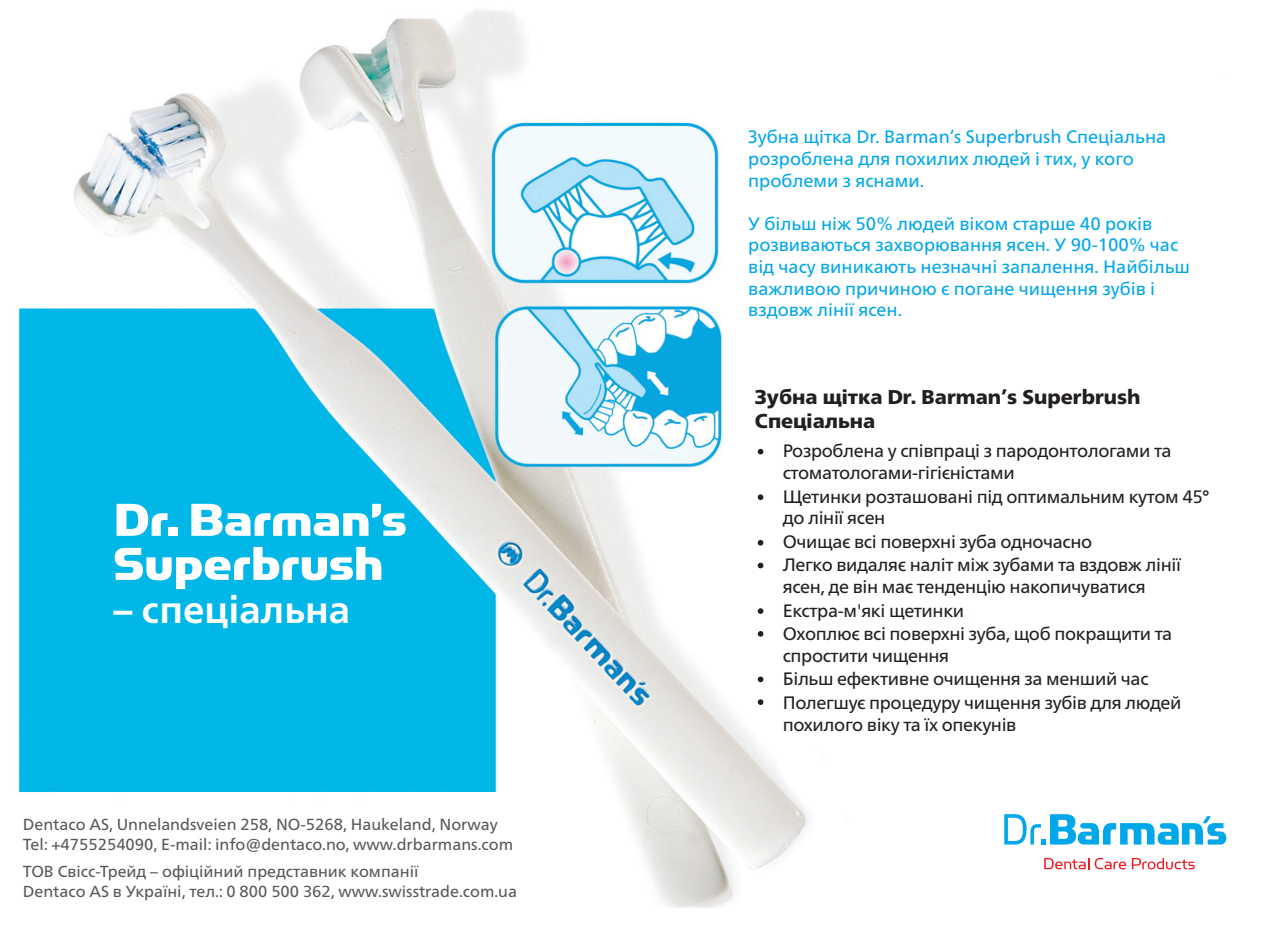
<style>
.page{position:relative;width:1275px;height:926px;background:#fff}
.page>*{position:absolute;margin:0;border:0;box-sizing:border-box;transform-origin:0 0}
.t1{font:52px/44px "Simian Display Chimpanzee";color:#fff}
.t2{font:700 38px "Frutiger Neue LTCYR";color:#fff}
.t3{font:900 20px/24px "Frutiger Neue LTCYR";color:#231f20}
.t4{font:18px/23.6px "Frutiger Neue LTCYR";letter-spacing:-.02em;color:#231f20}
.t5{font:18px/21.6px "Frutiger Neue LTCYR";color:#00a7e9}
.t6{font:16px/19.2px "Frutiger Neue LTCYR";color:#57585a}
</style>
<div class="page">
<img style="left:19px;top:10px;width:1208px;height:898px">
<svg style="left:757px;top:449px;width:6px;height:5px"></svg>
<svg style="left:757px;top:494px;width:6px;height:6px"></svg>
<svg style="left:757px;top:608px;width:6px;height:6px"></svg>
<svg style="left:757px;top:631px;width:6px;height:6px"></svg>
<svg style="left:757px;top:676px;width:6px;height:6px"></svg>
<svg style="left:757px;top:699px;width:6px;height:6px"></svg>
<svg style="left:757px;top:540px;width:6px;height:6px"></svg>
<svg style="left:757px;top:563px;width:6px;height:5px"></svg>
<svg style="left:1004px;top:814px;width:222px;height:31px"></svg>
<svg style="left:1044px;top:858px;width:150px;height:11px"></svg>
<h1 class="t1" style="left:113px;top:497px;width:295px">Dr. Barman’s<br>Superbrush</h1>
<h2 class="t2" style="left:113px;top:588px;width:238px">– спеціальна</h2>
<p class="t6" style="left:23px;top:815px;width:492px">Dentaco AS, Unnelandsveien 258, NO-5268, Haukeland, Norway<br>Tel: +4755254090, E-mail: info@dentaco.no, www.drbarmans.com</p>
<p class="t6" style="left:23px;top:862px;width:496px">ТОВ Свісс-Трейд – офіційний представник компанії<br>Dentaco AS в Україні, тел.: 0 800 500 362, www.swisstrade.com.ua</p>
<p class="t5" style="left:748px;top:126px;width:419px">Зубна щітка Dr. Barman’s Superbrush Спеціальна розроблена для похилих людей і тих, у кого проблеми з яснами.</p>
<p class="t5" style="left:748px;top:213px;width:443px">У більш ніж 50% людей віком старше 40 років розвиваються захворювання ясен. У 90-100% час від часу виникають незначні запалення. Найбільш важливою причиною є погане чищення зубів і вздовж лінії ясен.</p>
<p class="t3" style="left:754px;top:385px;width:387px">Зубна щітка Dr. Barman’s Superbrush<br>Спеціальна</p>
<p class="t4" style="left:782px;top:440px;width:390px;line-height:21.6px">Розроблена у співпраці з пародонтологами та стоматологами-гігієністами</p>
<p class="t4" style="left:782px;top:485px;width:428px;line-height:21.6px">Щетинки розташовані під оптимальним кутом 45° до лінії ясен</p>
<p class="t4" style="left:782px;top:530px;width:400px">Очищає всі поверхні зуба одночасно<br>Легко видаляє наліт між зубами та вздовж лінії</p>
<p class="t4" style="left:782px;top:575px;width:391px">ясен, де він має тенденцію накопичуватися<br>Екстра-м'які щетинки<br>Охоплює всі поверхні зуба, щоб покращити та</p>
<p class="t4" style="left:782px;top:644px;width:400px">спростити чищення<br>Більш ефективне очищення за менший час<br>Полегшує процедуру чищення зубів для людей</p>
<p class="t4" style="left:782px;top:712px;width:235px">похилого віку та їх опекунів</p>
</div>
